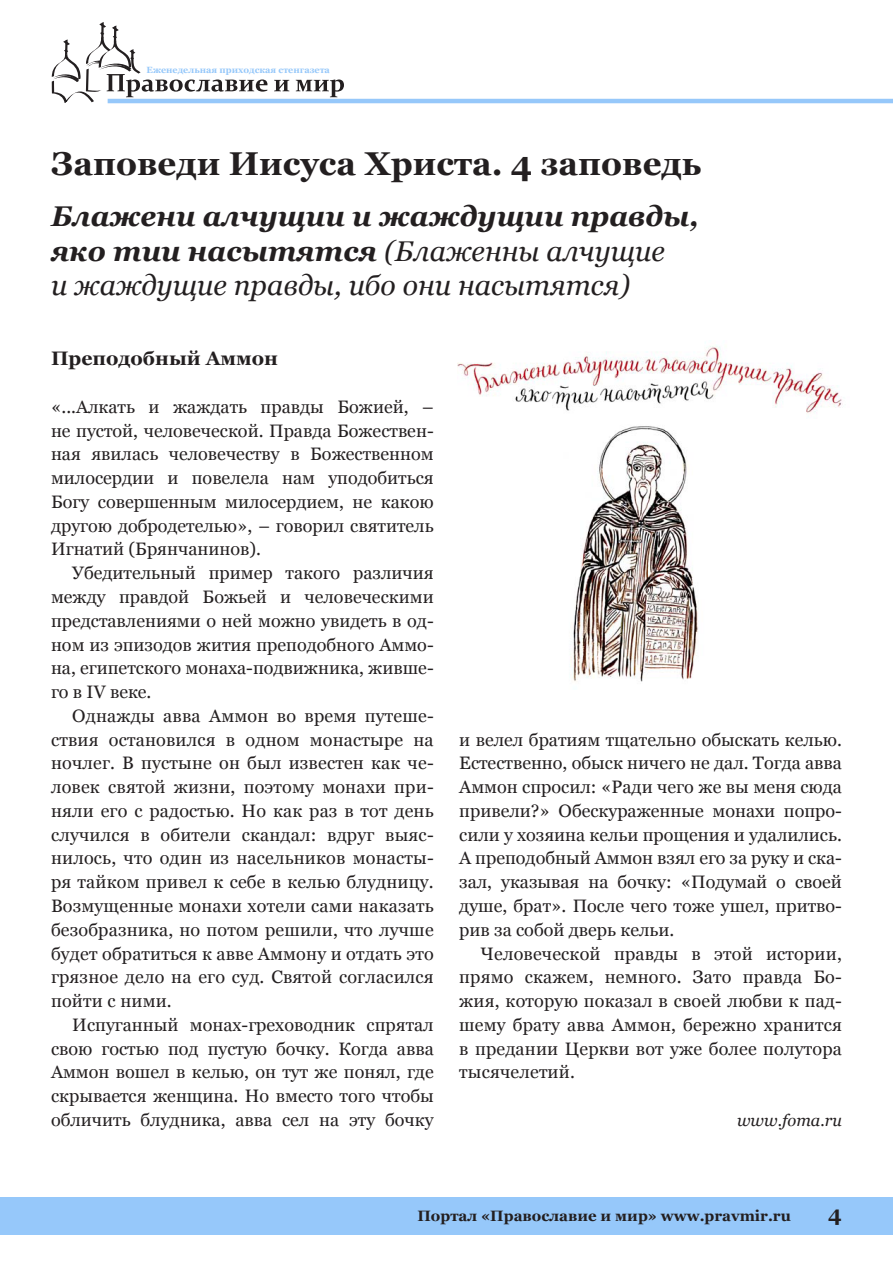
<style>
.page{position:relative;width:893px;height:1263px;background:#fff}
.page>*{position:absolute;margin:0;border:0;box-sizing:border-box;transform-origin:0 0}
.Zagolovok{font:700 33px "Georgia";color:#231f20}
.Zagolovok-2{font:italic 28.5px/34.2px "Georgia";color:#231f20}
.t1{font:700 21px "Georgia";color:#231f20}
.Podzagolovok{font:700 19.5px "Georgia";color:#231f20}
.Text{font:18px/23.7px "Georgia";color:#231f20;text-align:justify}
.Text_first{font:18px/23.7px "Georgia";color:#231f20;text-align:justify}
.Bibliography{font:italic 16.5px "Georgia";color:#231f20}
.t2{font:700 15px "Georgia";color:#231f20}
.t3{font:700 9px "Georgia";color:#96c8fa}
.s1{font-weight:700}
</style>
<div class="page">
<svg style="left:52px;top:22px;width:215px;height:81px"></svg>
<svg style="left:274px;top:80px;width:15px;height:11px"></svg>
<svg style="left:296px;top:79px;width:48px;height:18px"></svg>
<hr style="left:108px;top:99px;width:785px;height:4px;background:#96c8fa">
<div style="left:0;top:1197px;width:893px;height:37px;background:#96c8fa"></div>
<img style="left:458px;top:346px;width:385px;height:336px">
<p class="t3" style="left:147px;top:64px;width:185px">Еженедельная приходская стенгазета</p>
<p class="Zagolovok" style="left:51px;top:142px;width:652px">Заповеди Иисуса Христа. 4 заповедь</p>
<p class="Zagolovok-2" style="left:51px;top:200px;width:649px"><span class="s1">Блажени алчущии и жаждущии правды, яко тии насытятся</span> (Блаженны алчущие<br>и жаждущие правды, ибо они насытятся)</p>
<p class="Podzagolovok" style="left:51px;top:346px;width:229px">Преподобный Аммон</p>
<p class="Text_first" style="left:51px;top:395px;width:384px">«...Алкать и жаждать правды Божией, – не пустой, человеческой. Правда Божествен&shy;ная явилась человечеству в Божественном милосердии и повелела нам уподобиться Богу совершенным милосердием, не какою другою добродетелью», – говорил святитель Игнатий (Брянчанинов).</p>
<p class="Text" style="left:51px;top:561px;width:384px;text-indent:21px">Убедительный пример такого различия между правдой Божьей и человеческими представлениями о ней можно увидеть в од&shy;ном из эпизодов жития преподобного Аммо&shy;на, египетского монаха-подвижника, живше&shy;го в IV веке.</p>
<p class="Text" style="left:51px;top:704px;width:384px;text-indent:21px">Однажды авва Аммон во время путеше&shy;ствия остановился в одном монастыре на ночлег. В пустыне он был известен как че&shy;ловек святой жизни, поэтому монахи при&shy;няли его с радостью. Но как раз в тот день случился в обители скандал: вдруг выяс&shy;нилось, что один из насельников монасты&shy;ря тайком привел к себе в келью блудницу.<br>Возмущенные монахи хотели сами наказать безобразника, но потом решили, что лучше будет обратиться к авве Аммону и отдать это грязное дело на его суд. Святой согласился пойти с ними.</p>
<p class="Text" style="left:51px;top:1013px;width:384px;text-indent:21px">Испуганный монах-греховодник спрятал свою гостью под пустую бочку. Когда авва Аммон вошел в келью, он тут же понял, где скрывается женщина. Но вместо того чтобы обличить блудника, авва сел на эту бочку</p>
<p class="Text" style="left:459px;top:728px;width:384px">и велел братиям тщательно обыскать келью.<br>Естественно, обыск ничего не дал. Тогда авва Аммон спросил: «Ради чего же вы меня сюда привели?» Обескураженные монахи попро&shy;сили у хозяина кельи прощения и удалились.<br>А преподобный Аммон взял его за руку и ска&shy;зал, указывая на бочку: «Подумай о своей душе, брат». После чего тоже ушел, притво&shy;рив за собой дверь кельи.</p>
<p class="Text" style="left:459px;top:942px;width:384px;text-indent:21px">Человеческой правды в этой истории, прямо скажем, немного. Зато правда Бо&shy;жия, которую показал в своей любви к пад&shy;шему брату авва Аммон, бережно хранится в предании Церкви вот уже более полутора тысячелетий.</p>
<p class="Bibliography" style="left:737px;top:1110px;width:106px">www.foma.ru</p>
<p class="t2" style="left:417px;top:1206px;width:375px">Портал «Православие и мир» www.pravmir.ru</p>
<p class="t1" style="left:828px;top:1200px;width:15px">4</p>
</div>
